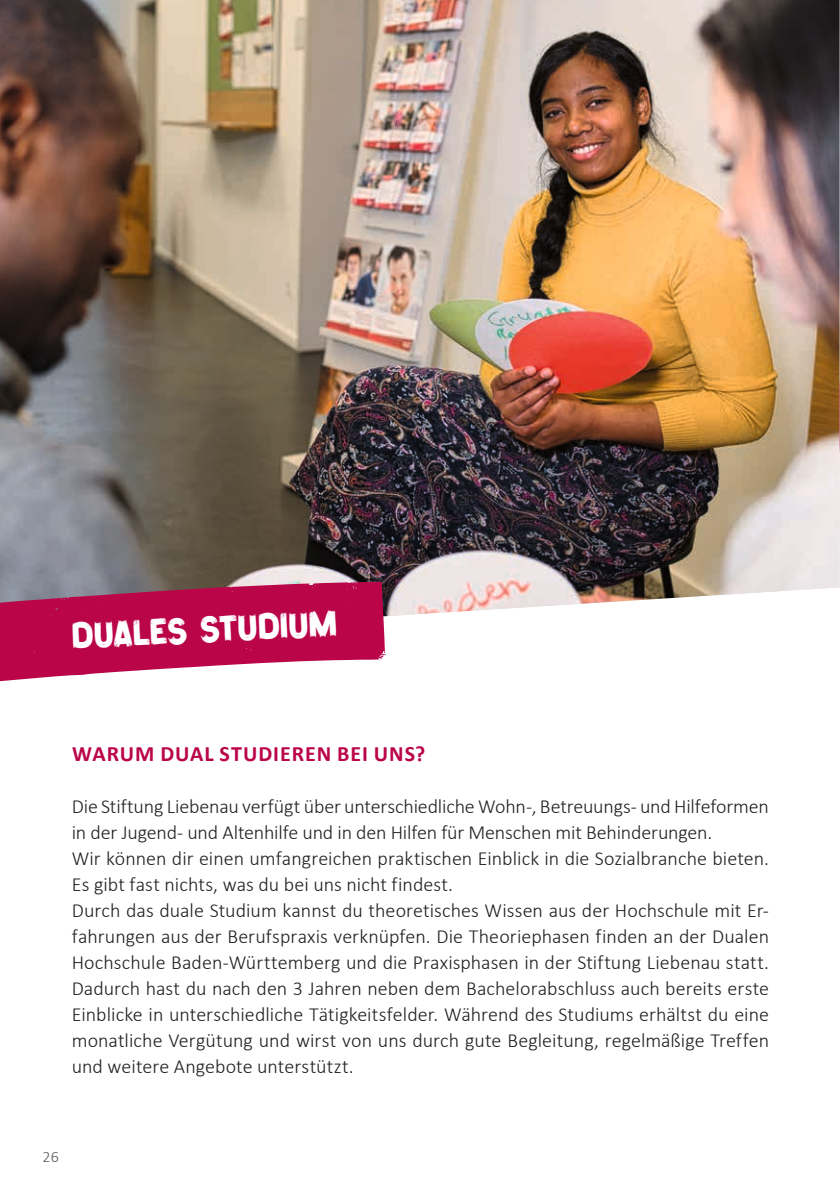
<style>
.page{position:relative;width:840px;height:1191px;background:#fff}
.page>*{position:absolute;margin:0;border:0;box-sizing:border-box;transform-origin:0 0}
.t1{font:32px "Painless";color:#fff}
.t2{font:700 22px "Calibri";letter-spacing:.045em;color:#ba0549}
.t3{font:300 20px/26px "Calibri";color:#231f20}
.t4{font:300 16px "Calibri";color:#57585a}
</style>
<div class="page">
<img style="left:0;top:0;width:839px;height:617px">
<svg style="left:0;top:582px;width:385px;height:100px;background:#bf3368"></svg>
<svg style="left:838px;top:0;width:2px;height:456px"></svg>
<h1 class="t1" style="left:71px;top:615px;width:266px;rotate:-3deg">duales studium</h1>
<p class="t2" style="left:72px;top:740px;width:354px">WARUM DUAL STUDIEREN BEI UNS?</p>
<p class="t3" style="left:72px;top:792px;width:698px">Die Stiftung Liebenau verfügt über unterschiedliche Wohn-, Betreuungs- und Hilfeformen in der Jugend- und Altenhilfe und in den Hilfen für Menschen mit Behinderungen.<br>Wir können dir einen umfangreichen praktischen Einblick in die Sozialbranche bieten.<br>Es gibt fast nichts, was du bei uns nicht findest.<br>Durch das duale Studium kannst du theoretisches Wissen aus der Hochschule mit Er&shy;fahrungen aus der Berufspraxis verknüpfen. Die Theoriephasen finden an der Dualen Hochschule Baden-Württemberg und die Praxisphasen in der Stiftung Liebenau statt.<br>Dadurch hast du nach den 3 Jahren neben dem Bachelorabschluss auch bereits erste Einblicke in unterschiedliche Tätigkeitsfelder. Während des Studiums erhältst du eine monatliche Vergütung und wirst von uns durch gute Begleitung, regelmäßige Treffen und weitere Angebote unterstützt.</p>
<p class="t4" style="left:43px;top:1146px;width:18px">26</p>
</div>
